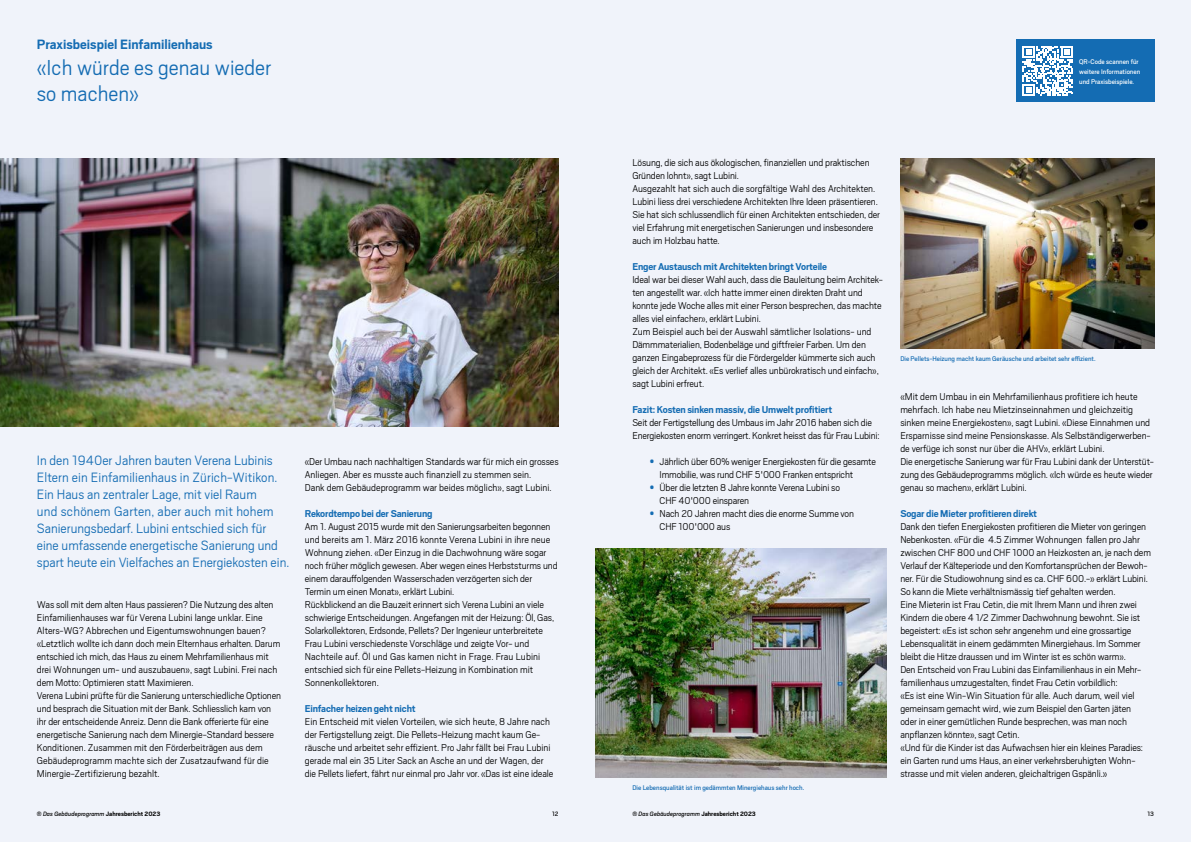
<style>
.page{position:relative;width:1191px;height:842px;background:#f0f3fa}
.page>*{position:absolute;margin:0;border:0;box-sizing:border-box;transform-origin:0 0}
.t1{font:300 24px/26px "Scout";color:#146cb3}
.t2{font:300 15px/17px "Scout";color:#146cb3}
.t3{font:700 15px "Scout";color:#146cb3}
.t4{font:300 11px/13px "Scout";letter-spacing:-.01em;color:#000}
.t5{font:700 11px "Scout";letter-spacing:-.015em;color:#146cb3}
.t6{font:7.5px "Scout";color:#146cb3}
.t7{font:7.5px/10px "Scout";color:#fff}
.t8{font:italic 7px "Scout";letter-spacing:.005em;color:#000}
.t9{font:7px "Scout";color:#000}
.s1{font-weight:700;color:#146cb3}
.s2{font-style:normal}
.s3{font-weight:700;font-style:normal}
</style>
<div class="page">
<img style="left:0;top:159px;width:558px;height:267px">
<img style="left:595px;top:549px;width:291px;height:228px">
<img style="left:900px;top:159px;width:254px;height:189px">
<div style="left:1016px;top:40px;width:138px;height:62px;background:#146cb3"></div>
<svg style="left:1022px;top:46px;width:51px;height:50px"></svg>
<h2 class="t3" style="left:37px;top:35px;width:177px">Praxisbeispiel Einfamilienhaus</h2>
<h1 class="t1" style="left:37px;top:53px;width:236px">«Ich würde es genau wieder so machen»</h1>
<p class="t2" style="left:37px;top:451px;width:254px">In den 1940er Jahren bauten Verena Lubinis Eltern ein Einfamilienhaus in Zürich-Witikon.<br>Ein Haus an zentraler Lage, mit viel Raum<br>und schönem Garten, aber auch mit hohem Sanierungsbedarf. Lubini entschied sich für eine umfassende energetische Sanierung und spart heute ein Vielfaches an Energiekosten ein.</p>
<p class="t4" style="left:37px;top:598px;width:246px">Was soll mit dem alten Haus passieren? Die Nutzung des alten Einfamilienhauses war für Verena Lubini lange unklar. Eine Alters-WG? Abbrechen und Eigentumswohnungen bauen? «Letztlich wollte ich dann doch mein Elternhaus erhalten. Darum entschied ich mich, das Haus zu einem Mehrfamilienhaus mit drei Wohnungen um- und auszubauen», sagt Lubini. Frei nach dem Motto: Optimieren statt Maximieren.<br>Verena Lubini prüfte für die Sanierung unterschiedliche Optionen und besprach die Situation mit der Bank. Schliesslich kam von ihr der entscheidende Anreiz. Denn die Bank offerierte für eine energetische Sanierung nach dem Minergie-Standard bessere Konditionen. Zusammen mit den Förderbeiträgen aus dem Gebäudeprogramm machte sich der Zusatzaufwand für die Minergie-Zertifizierung bezahlt.</p>
<p class="t4" style="left:305px;top:455px;width:255px">«Der Umbau nach nachhaltigen Standards war für mich ein grosses<br>Anliegen. Aber es musste auch finanziell zu stemmen sein.<br>Dank dem Gebäudeprogramm war beides möglich», sagt Lubini.</p>
<p class="t5" style="left:305px;top:506px;width:129px">Rekordtempo bei der Sanierung</p>
<p class="t4" style="left:305px;top:520px;width:254px">Am 1. August 2015 wurde mit den Sanierungsarbeiten begonnen und bereits am 1. März 2016 konnte Verena Lubini in ihre neue Wohnung ziehen. «Der Einzug in die Dachwohnung wäre sogar noch früher möglich gewesen. Aber wegen eines Herbststurms und einem darauffolgenden Wasserschaden verzögerten sich der Termin um einen Monat», erklärt Lubini.<br>Rückblickend an die Bauzeit erinnert sich Verena Lubini an viele schwierige Entscheidungen. Angefangen mit der Heizung: Öl, Gas, Solarkollektoren, Erdsonde, Pellets? Der Ingenieur unterbreitete Frau Lubini verschiedenste Vorschläge und zeigte Vor- und Nachteile auf. Öl und Gas kamen nicht in Frage. Frau Lubini entschied sich für eine Pellets-Heizung in Kombination mit Sonnenkollektoren.</p>
<p class="t5" style="left:305px;top:702px;width:112px">Einfacher heizen geht nicht</p>
<p class="t4" style="left:305px;top:715px;width:250px">Ein Entscheid mit vielen Vorteilen, wie sich heute, 8 Jahre nach der Fertigstellung zeigt. Die Pellets-Heizung macht kaum Ge&shy;räusche und arbeitet sehr effizient. Pro Jahr fällt bei Frau Lubini gerade mal ein 35 Liter Sack an Asche an und der Wagen, der die Pellets liefert, fährt nur einmal pro Jahr vor. «Das ist eine ideale</p>
<p class="t7" style="left:1079px;top:56px;width:62px">QR-Code scannen für weitere Informationen und Praxisbeispiele.</p>
<p class="t4" style="left:632px;top:156px;width:249px">Lösung, die sich aus ökologischen, finanziellen und praktischen Gründen lohnt», sagt Lubini.<br>Ausgezahlt hat sich auch die sorgfältige Wahl des Architekten.<br>Lubini liess drei verschiedene Architekten Ihre Ideen präsentieren.<br>Sie hat sich schlussendlich für einen Architekten entschieden, der viel Erfahrung mit energetischen Sanierungen und insbesondere auch im Holzbau hatte.</p>
<p class="t5" style="left:632px;top:259px;width:196px">Enger Austausch mit Architekten bringt Vorteile</p>
<p class="t4" style="left:632px;top:273px;width:252px">Ideal war bei dieser Wahl auch, dass die Bauleitung beim Architek&shy;ten angestellt war. «Ich hatte immer einen direkten Draht und konnte jede Woche alles mit einer Person besprechen, das machte alles viel einfacher», erklärt Lubini.<br>Zum Beispiel auch bei der Auswahl sämtlicher Isolations- und Dämmmaterialien, Bodenbeläge und giftfreier Farben. Um den ganzen Eingabeprozess für die Fördergelder kümmerte sich auch gleich der Architekt. «Es verlief alles unbürokratisch und einfach», sagt Lubini erfreut.</p>
<p class="t5" style="left:632px;top:402px;width:201px">Fazit: Kosten sinken massiv, die Umwelt profitiert</p>
<p class="t4" style="left:632px;top:416px;width:249px">Seit der Fertigstellung des Umbaus im Jahr 2016 haben sich die<br>Energiekosten enorm verringert. Konkret heisst das für Frau Lubini:</p>
<p class="t4" style="left:659px;top:455px;width:218px;text-indent:-10px"><span class="s1">•</span> Jährlich über 60% weniger Energiekosten für die gesamte<br>Immobilie, was rund CHF 5'000 Franken entspricht</p>
<p class="t4" style="left:659px;top:481px;width:182px;text-indent:-10px"><span class="s1">•</span> Über die letzten 8 Jahre konnte Verena Lubini so<br>CHF 40'000 einsparen</p>
<p class="t4" style="left:659px;top:507px;width:196px;text-indent:-10px"><span class="s1">•</span> Nach 20 Jahren macht dies die enorme Summe von<br>CHF 100'000 aus</p>
<p class="t6" style="left:632px;top:783px;width:173px">Die Lebensqualität ist im gedämmten Minergiehaus sehr hoch.</p>
<p class="t6" style="left:900px;top:354px;width:197px">Die Pellets-Heizung macht kaum Geräusche und arbeitet sehr effizient.</p>
<p class="t4" style="left:900px;top:390px;width:255px">«Mit dem Umbau in ein Mehrfamilienhaus profitiere ich heute mehrfach. Ich habe neu Mietzinseinnahmen und gleichzeitig sinken meine Energiekosten», sagt Lubini. «Diese Einnahmen und Ersparnisse sind meine Pensionskasse. Als Selbständigerwerben&shy;de verfüge ich sonst nur über die AHV», erklärt Lubini.<br>Die energetische Sanierung war für Frau Lubini dank der Unterstüt&shy;zung des Gebäudeprogramms möglich. «Ich würde es heute wieder genau so machen», erklärt Lubini.</p>
<p class="t5" style="left:900px;top:506px;width:138px">Sogar die Mieter profitieren direkt</p>
<p class="t4" style="left:900px;top:520px;width:252px">Dank den tiefen Energiekosten profitieren die Mieter von geringen Nebenkosten. «Für die 4.5 Zimmer Wohnungen fallen pro Jahr zwischen CHF 800 und CHF 1000 an Heizkosten an, je nach dem Verlauf der Kälteperiode und den Komfortansprüchen der Bewoh&shy;ner. Für die Studiowohnung sind es ca. CHF 600.-» erklärt Lubini.<br>So kann die Miete verhältnismässig tief gehalten werden.<br>Eine Mieterin ist Frau Cetin, die mit Ihrem Mann und ihren zwei Kindern die obere 4 1/2 Zimmer Dachwohnung bewohnt. Sie ist begeistert: «Es ist schon sehr angenehm und eine grossartige Lebensqualität in einem gedämmten Minergiehaus. Im Sommer bleibt die Hitze draussen und im Winter ist es schön warm».<br>Den Entscheid von Frau Lubini das Einfamilienhaus in ein Mehr&shy;familienhaus umzugestalten, findet Frau Cetin vorbildlich:<br>«Es ist eine Win-Win Situation für alle. Auch darum, weil viel gemeinsam gemacht wird, wie zum Beispiel den Garten jäten<br>oder in einer gemütlichen Runde besprechen, was man noch anpflanzen könnte», sagt Cetin.<br>«Und für die Kinder ist das Aufwachsen hier ein kleines Paradies: ein Garten rund ums Haus, an einer verkehrsberuhigten Wohn&shy;strasse und mit vielen anderen, gleichaltrigen Gspänli.»</p>
<p class="t8" style="left:37px;top:809px;width:125px"><span class="s2">®</span> Das Gebäudeprogramm <span class="s3">Jahresbericht 2023</span></p>
<p class="t9" style="left:552px;top:809px;width:8px">12</p>
<p class="t8" style="left:632px;top:809px;width:125px"><span class="s2">®</span> Das Gebäudeprogramm <span class="s3">Jahresbericht 2023</span></p>
<p class="t9" style="left:1147px;top:809px;width:8px">13</p>
</div>
